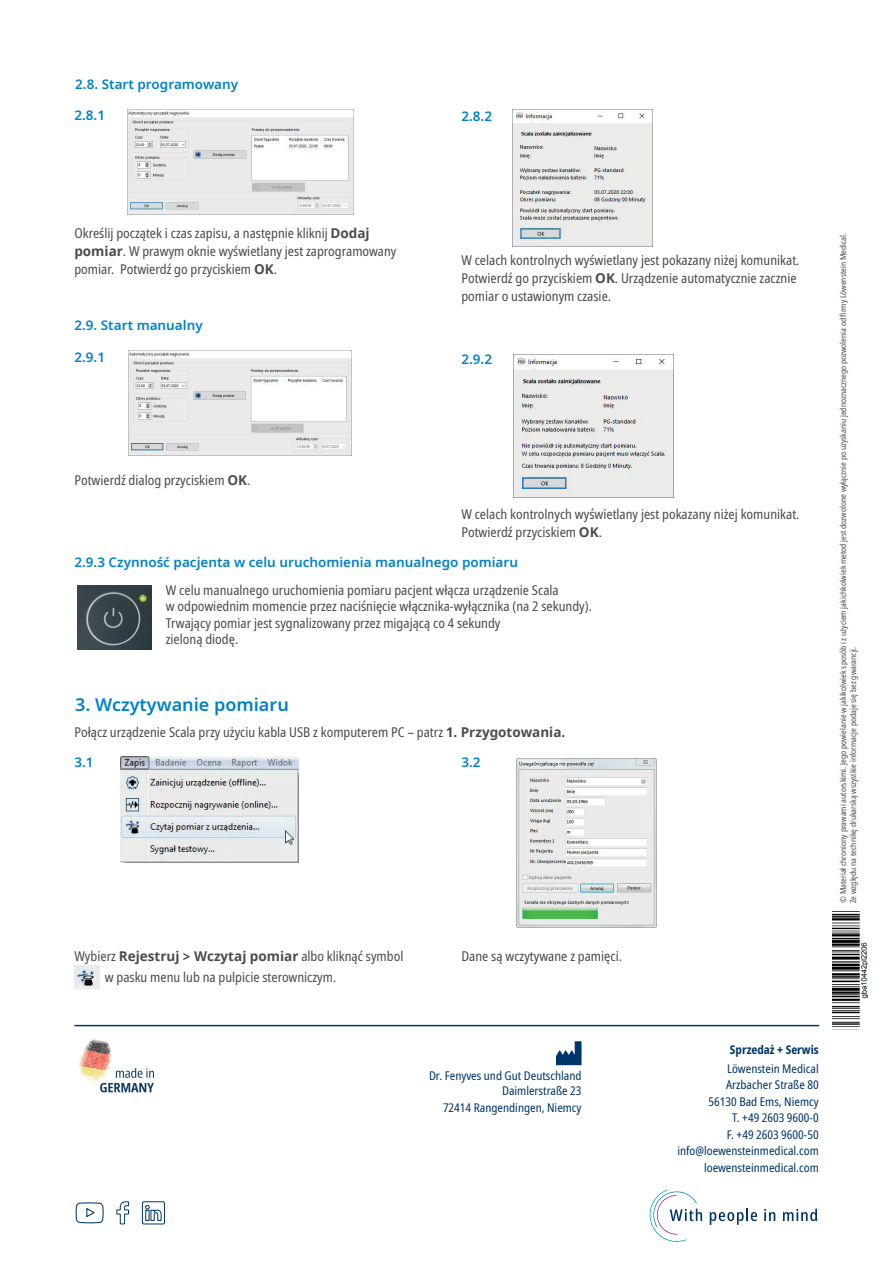
<style>
.page{position:relative;width:893px;height:1263px;background:#fff}
.page>*{position:absolute;margin:0;border:0;box-sizing:border-box;transform-origin:0 0}
.t1{font:600 18px "Noto Sans";color:#0082c8}
.t2{font:condensed 13.5px/18px "Noto Sans";color:#4b4c4d}
.t3{font:600 13.5px "Noto Sans";color:#0082c8}
.t4{font:condensed 12px/16.5px "Noto Sans";color:#00356a;text-align:right}
.t5{font:700 condensed 12px "Noto Sans";color:#00356a}
.t6{font:condensed 8.25px/9.9px "Noto Sans";color:#4b4c4d}
.s1{font-weight:700;font-stretch:normal}
</style>
<div class="page">
<img style="left:128px;top:109px;width:225px;height:105px">
<img style="left:513px;top:109px;width:140px;height:137px">
<img style="left:514px;top:357px;width:159px;height:141px">
<img style="left:128px;top:351px;width:224px;height:104px">
<img style="left:74px;top:965px;width:25px;height:24px">
<img style="left:121px;top:757px;width:177px;height:106px">
<img style="left:517px;top:758px;width:140px;height:170px">
<img style="left:78px;top:585px;width:73px;height:65px">
<svg style="left:556px;top:1041px;width:26px;height:24px"></svg>
<hr style="left:74px;top:1025px;width:745px;height:1px;background:#00356a">
<svg style="left:141px;top:1201px;width:24px;height:24px"></svg>
<svg style="left:116px;top:1201px;width:14px;height:24px"></svg>
<svg style="left:75px;top:1202px;width:29px;height:22px"></svg>
<img style="left:79px;top:1039px;width:32px;height:43px">
<svg style="left:100px;top:1068px;width:54px;height:24px"></svg>
<img style="left:832px;top:911px;width:36px;height:119px">
<svg style="left:649px;top:1189px;width:53px;height:53px"></svg>
<svg style="left:710px;top:1208px;width:47px;height:17px"></svg>
<svg style="left:764px;top:1209px;width:11px;height:12px"></svg>
<svg style="left:783px;top:1208px;width:34px;height:13px"></svg>
<p class="t3" style="left:75px;top:74px;width:164px">2.8. Start programowany</p>
<p class="t3" style="left:74px;top:105px;width:32px">2.8.1</p>
<p class="t3" style="left:461px;top:107px;width:32px">2.8.2</p>
<p class="t2" style="left:74px;top:224px;width:324px">Określij początek i czas zapisu, a następnie kliknij <span class="s1">Dodaj pomiar</span>. W prawym oknie wyświetlany jest zaprogramowany pomiar. Potwierdź go przyciskiem <span class="s1">OK</span>.</p>
<p class="t3" style="left:74px;top:315px;width:130px">2.9. Start manualny</p>
<p class="t3" style="left:74px;top:347px;width:32px">2.9.1</p>
<p class="t2" style="left:74px;top:471px;width:177px">Potwierdź dialog przyciskiem <span class="s1">OK</span>.</p>
<p class="t2" style="left:461px;top:252px;width:340px">W celach kontrolnych wyświetlany jest pokazany niżej komunikat.<br>Potwierdź go przyciskiem <span class="s1">OK</span>. Urządzenie automatycznie zacznie pomiar o ustawionym czasie.</p>
<p class="t3" style="left:461px;top:349px;width:32px">2.9.2</p>
<p class="t2" style="left:461px;top:505px;width:340px">W celach kontrolnych wyświetlany jest pokazany niżej komunikat.<br>Potwierdź przyciskiem <span class="s1">OK</span>.</p>
<p class="t3" style="left:74px;top:553px;width:445px">2.9.3 Czynność pacjenta w celu uruchomienia manualnego pomiaru</p>
<p class="t2" style="left:166px;top:582px;width:428px;line-height:16.5px">W celu manualnego uruchomienia pomiaru pacjent włącza urządzenie Scala<br>w odpowiednim momencie przez naciśnięcie włącznika-wyłącznika (na 2 sekundy).<br>Trwający pomiar jest sygnalizowany przez migającą co 4 sekundy<br>zieloną diodę.</p>
<h1 class="t1" style="left:75px;top:692px;width:215px">3. Wczytywanie pomiaru</h1>
<p class="t2" style="left:74px;top:723px;width:492px">Połącz urządzenie Scala przy użyciu kabla USB z komputerem PC – patrz <span class="s1">1. Przygotowania.</span></p>
<p class="t3" style="left:74px;top:752px;width:21px">3.1</p>
<p class="t3" style="left:461px;top:752px;width:21px">3.2</p>
<p class="t2" style="left:105px;top:946px;width:300px;line-height:21px;text-indent:-30px">Wybierz <span class="s1">Rejestruj &gt; Wczytaj pomiar</span> albo kliknąć symbol w pasku menu lub na pulpicie sterowniczym.</p>
<p class="t2" style="left:461px;top:948px;width:162px">Dane są wczytywane z pamięci.</p>
<p class="t6" style="left:838px;top:903px;width:671px;rotate:-90deg">© Materiał chroniony prawami autorskimi. Jego powielanie w jakikolwiek sposób i z użyciem jakichkolwiek metod jest dozwolone wyłącznie po uzyskaniu jednoznacznego pozwolenia od firmy Löwenstein Medical.<br>Ze względu na technikę drukarską wszystkie informacje podaje się bez gwarancji.</p>
<p class="t4" style="left:429px;top:1069px;width:154px;line-height:15px">Dr. Fenyves und Gut Deutschland<br>Daimlerstraße 23</p>
<p class="t4" style="left:443px;top:1099px;width:140px">72414 Rangendingen, Niemcy</p>
<p class="t5" style="left:730px;top:1041px;width:90px">Sprzedaż + Serwis</p>
<p class="t4" style="left:677px;top:1060px;width:143px">Löwenstein Medical<br>Arzbacher Straße 80<br>56130 Bad Ems, Niemcy<br>T. +49 2603 9600-0<br>F. +49 2603 9600-50 info@loewensteinmedical.com loewensteinmedical.com</p>
</div>
